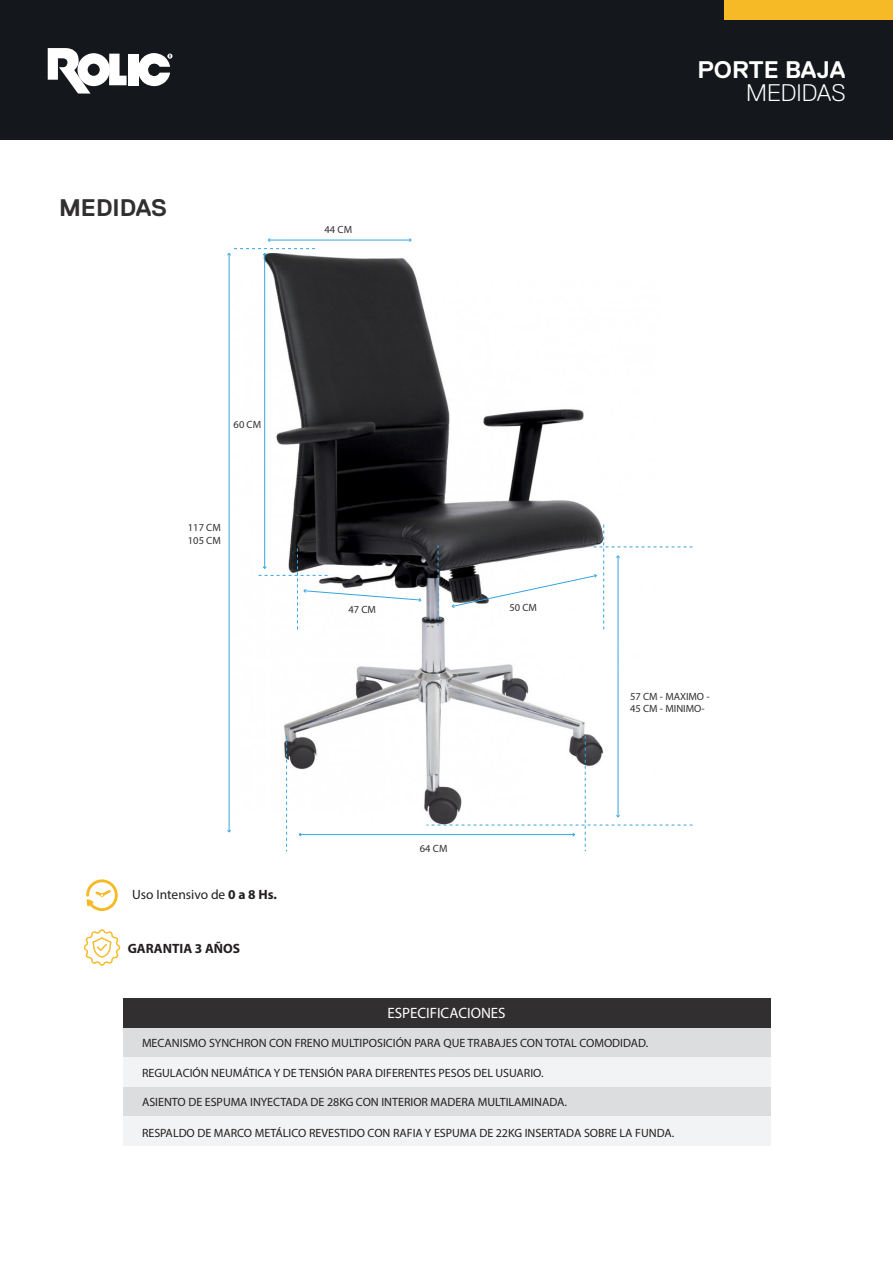
<style>
.page{position:relative;width:893px;height:1263px;background:#fff}
.page>*{position:absolute;margin:0;border:0;box-sizing:border-box;transform-origin:0 0}
.t1{font:700 24px "Replica Pro";color:#fff}
.t2{font:300 24px "Replica Pro";color:#fff}
.t3{font:700 24px "Replica Pro";color:#312f30}
.t4{font:15px "Myriad Pro";color:#fff}
.t5{font:13.5px "Myriad Pro";color:#231f20}
.t6{font:700 13.5px "Myriad Pro";color:#231f20}
.t7{font:12px "Myriad Pro";color:#231f20}
.t8{font:10.5px/12.6px "Myriad Pro";color:#312f30}
.s1{font-weight:700}
</style>
<div class="page">
<div style="left:123px;top:1028px;width:647px;height:29px;background:#dcdddf"></div>
<div style="left:123px;top:998px;width:647px;height:30px;background:#312f30"></div>
<div style="left:123px;top:1057px;width:647px;height:30px;background:#f2f3f4"></div>
<div style="left:123px;top:1087px;width:647px;height:29px;background:#dcdddf"></div>
<div style="left:123px;top:1116px;width:647px;height:30px;background:#f2f3f4"></div>
<div style="left:0;top:0;width:893px;height:140px;background:#14181c"></div>
<svg style="left:48px;top:48px;width:79px;height:46px"></svg>
<div style="left:128px;top:54px;width:10px;height:31px;background:#fff"></div>
<svg style="left:135px;top:53px;width:37px;height:34px"></svg>
<div style="left:725px;top:0;width:168px;height:20px;background:#f7ba27"></div>
<img style="left:263px;top:239px;width:355px;height:613px">
<hr style="left:229px;top:254px;width:1px;height:577px;background:#35a5dd">
<svg style="left:227px;top:829px;width:4px;height:3px"></svg>
<hr style="left:264px;top:254px;width:1px;height:314px;background:#35a5dd">
<hr style="left:618px;top:556px;width:1px;height:260px;background:#35a5dd">
<hr style="left:269px;top:240px;width:142px;height:1px;background:#35a5dd">
<hr style="left:300px;top:834px;width:274px;height:1px;background:#35a5dd">
<svg style="left:298px;top:833px;width:4px;height:3px"></svg>
<svg style="left:286px;top:736px;width:1px;height:115px"></svg>
<svg style="left:438px;top:545px;width:1px;height:83px"></svg>
<svg style="left:258px;top:548px;width:163px;height:83px"></svg>
<svg style="left:227px;top:248px;width:88px;height:8px"></svg>
<svg style="left:452px;top:524px;width:241px;height:107px"></svg>
<svg style="left:426px;top:736px;width:267px;height:115px"></svg>
<svg style="left:83px;top:929px;width:38px;height:37px"></svg>
<svg style="left:86px;top:879px;width:32px;height:32px"></svg>
<h1 class="t3" style="left:59px;top:195px;width:109px">MEDIDAS</h1>
<p class="t8" style="left:325px;top:223px;width:29px">44 CM</p>
<p class="t8" style="left:234px;top:418px;width:29px">60 CM</p>
<p class="t8" style="left:188px;top:521px;width:34px">117 CM<br>105 CM</p>
<p class="t8" style="left:348px;top:603px;width:29px">47 CM</p>
<p class="t8" style="left:509px;top:600px;width:29px">50 CM</p>
<p class="t5" style="left:132px;top:886px;width:146px">Uso Intensivo de <span class="s1">0 a 8 Hs.</span></p>
<p class="t6" style="left:128px;top:939px;width:114px">GARANTIA 3 AÑOS</p>
<p class="t8" style="left:420px;top:842px;width:29px">64 CM</p>
<p class="t4" style="left:387px;top:1003px;width:120px">ESPECIFICACIONES</p>
<h1 class="t1" style="left:698px;top:57px;width:149px">PORTE BAJA</h1>
<h1 class="t2" style="left:746px;top:80px;width:101px">MEDIDAS</h1>
<p class="t8" style="left:630px;top:689px;width:81px">57 CM - MAXIMO -<br>45 CM - MINIMO-</p>
<p class="t7" style="left:142px;top:1036px;width:508px">MECANISMO SYNCHRON CON FRENO MULTIPOSICIÓN PARA QUE TRABAJES CON TOTAL COMODIDAD.</p>
<p class="t7" style="left:142px;top:1065px;width:403px">REGULACIÓN NEUMÁTICA Y DE TENSIÓN PARA DIFERENTES PESOS DEL USUARIO.</p>
<p class="t7" style="left:142px;top:1095px;width:426px">ASIENTO DE ESPUMA INYECTADA DE 28KG CON INTERIOR MADERA MULTILAMINADA.</p>
<p class="t7" style="left:142px;top:1125px;width:534px">RESPALDO DE MARCO METÁLICO REVESTIDO CON RAFIA Y ESPUMA DE 22KG INSERTADA SOBRE LA FUNDA.</p>
</div>
